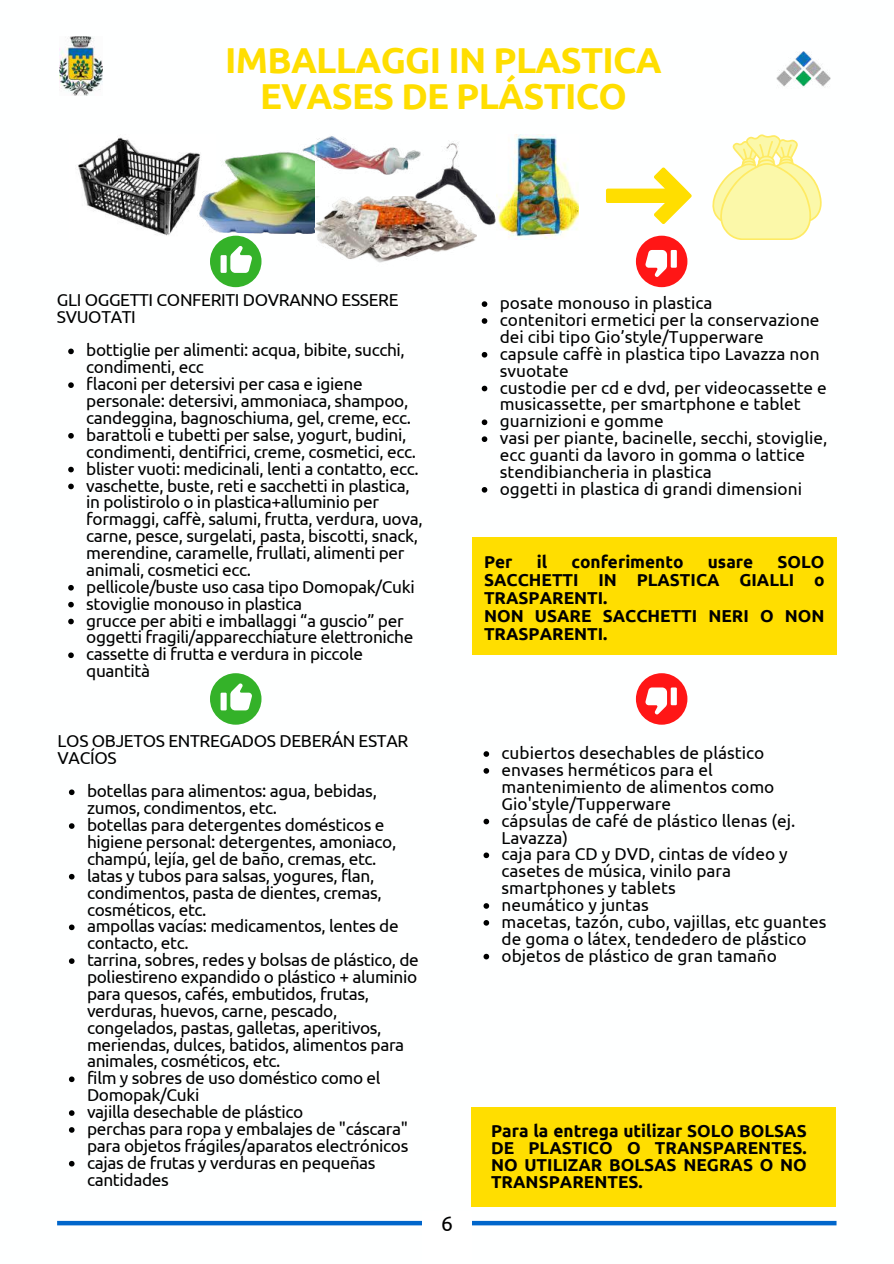
<style>
.page{position:relative;width:894px;height:1264px;background:#fff}
.page>*{position:absolute;margin:0;border:0;box-sizing:border-box;transform-origin:0 0}
.t1{font:700 36px/36px "Ubuntu";letter-spacing:-.02em;color:#ffde00;text-align:center}
.t2{font:21px "Ubuntu";color:#000}
.t3{font:17.25px/16.8px "Ubuntu";letter-spacing:-.02em;color:#000}
.t4{font:17.25px/16.8px "Ubuntu";color:#000}
.t5{font:700 17.25px/18px "Ubuntu";color:#000;text-align:justify}
</style>
<div class="page">
<svg style="left:69px;top:789px;width:5px;height:6px"></svg>
<svg style="left:69px;top:823px;width:5px;height:5px"></svg>
<svg style="left:69px;top:873px;width:5px;height:6px"></svg>
<svg style="left:69px;top:924px;width:5px;height:6px"></svg>
<svg style="left:69px;top:958px;width:5px;height:5px"></svg>
<svg style="left:69px;top:1076px;width:5px;height:6px"></svg>
<svg style="left:69px;top:1110px;width:5px;height:5px"></svg>
<svg style="left:69px;top:1127px;width:5px;height:5px"></svg>
<svg style="left:69px;top:1160px;width:5px;height:6px"></svg>
<svg style="left:68px;top:348px;width:6px;height:6px"></svg>
<svg style="left:68px;top:382px;width:6px;height:6px"></svg>
<svg style="left:68px;top:433px;width:6px;height:5px"></svg>
<svg style="left:68px;top:467px;width:6px;height:5px"></svg>
<svg style="left:68px;top:483px;width:6px;height:6px"></svg>
<svg style="left:68px;top:585px;width:6px;height:5px"></svg>
<svg style="left:68px;top:602px;width:6px;height:5px"></svg>
<svg style="left:68px;top:618px;width:6px;height:6px"></svg>
<svg style="left:68px;top:652px;width:6px;height:6px"></svg>
<div style="left:471px;top:1106px;width:364px;height:100px;background:#ffde00"></div>
<div style="left:472px;top:537px;width:364px;height:118px;background:#ffde00"></div>
<div style="left:57px;top:1220px;width:779px;height:5px;background:#0066cb"></div>
<div style="left:423px;top:1210px;width:49px;height:53px;background:#fff"></div>
<svg style="left:210px;top:236px;width:51px;height:51px"></svg>
<svg style="left:635px;top:236px;width:52px;height:51px"></svg>
<svg style="left:210px;top:673px;width:51px;height:51px"></svg>
<svg style="left:635px;top:673px;width:52px;height:51px"></svg>
<img style="left:75px;top:137px;width:141px;height:103px">
<img style="left:197px;top:151px;width:117px;height:83px">
<img style="left:298px;top:136px;width:117px;height:39px">
<img style="left:415px;top:134px;width:163px;height:106px">
<svg style="left:712px;top:134px;width:110px;height:106px"></svg>
<svg style="left:481px;top:301px;width:6px;height:6px"></svg>
<svg style="left:481px;top:318px;width:6px;height:6px"></svg>
<svg style="left:481px;top:352px;width:6px;height:5px"></svg>
<svg style="left:481px;top:386px;width:6px;height:5px"></svg>
<svg style="left:481px;top:419px;width:6px;height:6px"></svg>
<svg style="left:481px;top:436px;width:6px;height:6px"></svg>
<svg style="left:481px;top:487px;width:6px;height:5px"></svg>
<svg style="left:483px;top:751px;width:6px;height:5px"></svg>
<svg style="left:483px;top:768px;width:6px;height:5px"></svg>
<svg style="left:483px;top:818px;width:6px;height:6px"></svg>
<svg style="left:483px;top:852px;width:6px;height:6px"></svg>
<svg style="left:483px;top:903px;width:6px;height:5px"></svg>
<svg style="left:483px;top:920px;width:6px;height:5px"></svg>
<svg style="left:483px;top:953px;width:6px;height:6px"></svg>
<svg style="left:606px;top:167px;width:85px;height:57px"></svg>
<img style="left:314px;top:196px;width:163px;height:67px">
<img style="left:776px;top:51px;width:54px;height:37px">
<img style="left:59px;top:37px;width:44px;height:58px">
<h1 class="t1" style="left:225px;top:42px;width:438px">IMBALLAGGI IN PLASTICA<br>EVASES DE PLÁSTICO</h1>
<p class="t3" style="left:57px;top:291px;width:343px">GLI OGGETTI CONFERITI DOVRANNO ESSERE<br>SVUOTATI</p>
<p class="t3" style="left:86px;top:341px;width:338px">bottiglie per alimenti: acqua, bibite, succhi, condimenti, ecc<br>flaconi per detersivi per casa e igiene personale: detersivi, ammoniaca, shampoo, candeggina, bagnoschiuma, gel, creme, ecc. barattoli e tubetti per salse, yogurt, budini, condimenti, dentifrici, creme, cosmetici, ecc. blister vuoti: medicinali, lenti a contatto, ecc. vaschette, buste, reti e sacchetti in plastica, in polistirolo o in plastica+alluminio per formaggi, caffè, salumi, frutta, verdura, uova, carne, pesce, surgelati, pasta, biscotti, snack, merendine, caramelle, frullati, alimenti per animali, cosmetici ecc.<br>pellicole/buste uso casa tipo Domopak/Cuki stoviglie monouso in plastica<br>grucce per abiti e imballaggi “a guscio” per oggetti fragili/apparecchiature elettroniche cassette di frutta e verdura in piccole quantità</p>
<p class="t3" style="left:58px;top:732px;width:352px">LOS OBJETOS ENTREGADOS DEBERÁN ESTAR<br>VACÍOS</p>
<p class="t3" style="left:87px;top:782px;width:333px">botellas para alimentos: agua, bebidas, zumos, condimentos, etc.<br>botellas para detergentes domésticos e higiene personal: detergentes, amoniaco, champú, lejía, gel de baño, cremas, etc.<br>latas y tubos para salsas, yogures, flan, condimentos, pasta de dientes, cremas, cosméticos, etc.<br>ampollas vacías: medicamentos, lentes de contacto, etc.<br>tarrina, sobres, redes y bolsas de plástico, de poliestireno expandido o plástico + aluminio para quesos, cafés, embutidos, frutas, verduras, huevos, carne, pescado, congelados, pastas, galletas, aperitivos, meriendas, dulces, batidos, alimentos para animales, cosméticos, etc.<br>film y sobres de uso doméstico como el Domopak/Cuki<br>vajilla desechable de plástico<br>perchas para ropa y embalajes de "cáscara" para objetos frágiles/aparatos electrónicos cajas de frutas y verduras en pequeñas cantidades</p>
<p class="t2" style="left:441px;top:1211px;width:13px">6</p>
<p class="t4" style="left:499px;top:294px;width:329px">posate monouso in plastica<br>contenitori ermetici per la conservazione dei cibi tipo Gio’style/Tupperware capsule caffè in plastica tipo Lavazza non svuotate<br>custodie per cd e dvd, per videocassette e musicassette, per smartphone e tablet guarnizioni e gomme<br>vasi per piante, bacinelle, secchi, stoviglie, ecc guanti da lavoro in gomma o lattice stendibiancheria in plastica<br>oggetti in plastica di grandi dimensioni</p>
<p class="t5" style="left:484px;top:552px;width:30px">Per</p>
<p class="t5" style="left:536px;top:552px;width:12px">il</p>
<p class="t5" style="left:571px;top:552px;width:114px">conferimento</p>
<p class="t5" style="left:707px;top:552px;width:47px">usare</p>
<p class="t5" style="left:484px;top:552px;width:342px;text-align:left;text-indent:293px">SOLO<br>SACCHETTI IN PLASTICA GIALLI o<br>TRASPARENTI.<br>NON USARE SACCHETTI NERI O NON<br>TRASPARENTI.</p>
<p class="t4" style="left:501px;top:744px;width:326px">cubiertos desechables de plástico envases herméticos para el mantenimiento de alimentos como<br>Gio'style/Tupperware<br>cápsulas de café de plástico llenas (ej.<br>Lavazza)<br>caja para CD y DVD, cintas de vídeo y casetes de música, vinilo para smartphones y tablets<br>neumático y juntas<br>macetas, tazón, cubo, vajillas, etc guantes de goma o látex, tendedero de plástico objetos de plástico de gran tamaño</p>
<p class="t5" style="left:491px;top:1122px;width:317px;line-height:16.8px">Para la entrega utilizar SOLO BOLSAS DE PLASTICO O TRANSPARENTES.<br>NO UTILIZAR BOLSAS NEGRAS O NO TRANSPARENTES.</p>
</div>
